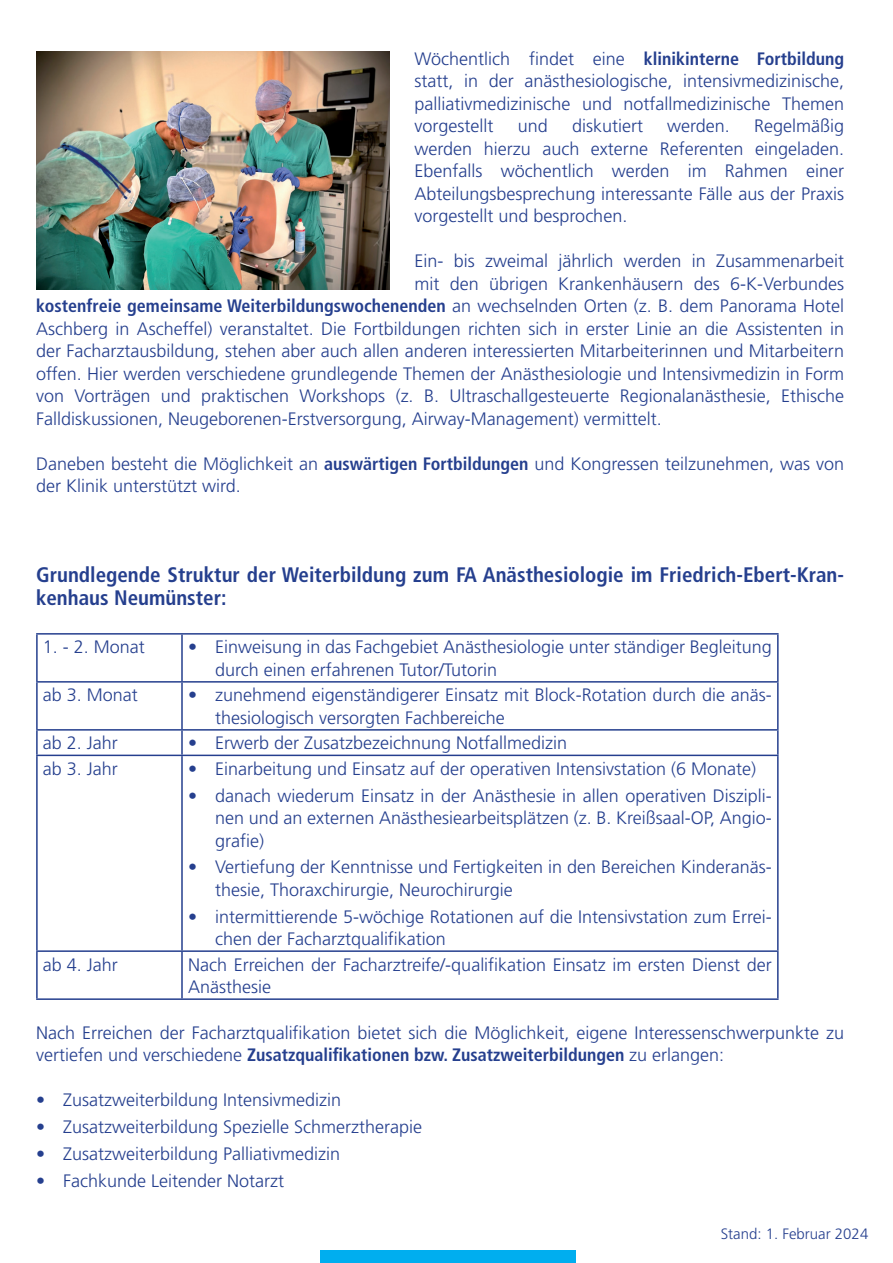
<style>
.page{position:relative;width:893px;height:1263px;background:#fff}
.page>*{position:absolute;margin:0;border:0;box-sizing:border-box;transform-origin:0 0}
.t1{font:700 condensed 21px/22.5px "Frutiger LT Pro";color:#253f8e}
.t2{font:300 18px/22.5px "Frutiger LT Pro";color:#253f8e}
.t3{font:700 condensed 18px "Frutiger LT Pro";color:#253f8e}
.t4{font:300 15px "Frutiger LT Pro";color:#253f8e}
.s1{font-weight:700;font-stretch:condensed}
.s2{font-weight:300;font-stretch:normal}
</style>
<div class="page">
<hr style="left:36px;top:633px;width:146px;height:2px;background:#253f8e">
<hr style="left:36px;top:635px;width:2px;height:46px;background:#253f8e">
<hr style="left:182px;top:633px;width:597px;height:2px;background:#253f8e">
<hr style="left:181px;top:635px;width:2px;height:46px;background:#253f8e">
<hr style="left:777px;top:635px;width:2px;height:46px;background:#253f8e">
<hr style="left:36px;top:681px;width:146px;height:2px;background:#253f8e">
<hr style="left:36px;top:683px;width:2px;height:46px;background:#253f8e">
<hr style="left:182px;top:681px;width:597px;height:2px;background:#253f8e">
<hr style="left:181px;top:683px;width:2px;height:46px;background:#253f8e">
<hr style="left:777px;top:683px;width:2px;height:46px;background:#253f8e">
<hr style="left:36px;top:729px;width:146px;height:2px;background:#253f8e">
<hr style="left:36px;top:731px;width:2px;height:24px;background:#253f8e">
<hr style="left:182px;top:729px;width:597px;height:2px;background:#253f8e">
<hr style="left:181px;top:731px;width:2px;height:24px;background:#253f8e">
<hr style="left:777px;top:731px;width:2px;height:24px;background:#253f8e">
<hr style="left:36px;top:755px;width:146px;height:1px;background:#253f8e">
<hr style="left:36px;top:756px;width:2px;height:194px;background:#253f8e">
<hr style="left:182px;top:755px;width:597px;height:1px;background:#253f8e">
<hr style="left:181px;top:756px;width:2px;height:194px;background:#253f8e">
<hr style="left:777px;top:756px;width:2px;height:194px;background:#253f8e">
<hr style="left:36px;top:950px;width:146px;height:2px;background:#253f8e">
<hr style="left:36px;top:952px;width:2px;height:46px;background:#253f8e">
<hr style="left:182px;top:950px;width:597px;height:2px;background:#253f8e">
<hr style="left:181px;top:952px;width:2px;height:46px;background:#253f8e">
<hr style="left:777px;top:952px;width:2px;height:46px;background:#253f8e">
<hr style="left:36px;top:998px;width:146px;height:2px;background:#253f8e">
<hr style="left:182px;top:998px;width:597px;height:2px;background:#253f8e">
<div style="left:320px;top:1250px;width:255px;height:13px;background:#00aeef"></div>
<img style="left:36px;top:51px;width:353px;height:238px">
<p class="t2" style="left:415px;top:47px;width:431px;text-align:justify">Wöchentlich findet eine <span class="s1">klinikinterne Fortbildung </span>statt, in der anästhesiologische, intensivmedizinische, palliativmedizinische und notfallmedizinische Themen vorgestellt</p>
<p class="t2" style="left:415px;top:115px;width:431px;text-align:justify;text-indent:339px">Regelmäßig werden hierzu auch externe Referenten eingeladen.<br>Ebenfalls wöchentlich werden im Rahmen einer Abteilungsbesprechung interessante Fälle aus der Praxis vorgestellt und besprochen.</p>
<p class="t2" style="left:415px;top:250px;width:431px">Ein- bis zweimal jährlich werden in Zusammenarbeit</p>
<p class="t2" style="left:415px;top:272px;width:431px">mit den übrigen Krankenhäusern des 6-K-Verbundes</p>
<p class="t3" style="left:36px;top:295px;width:809px">kostenfreie gemeinsame Weiterbildungswochenenden <span class="s2">an wechselnden Orten (z. B. dem Panorama Hotel</span></p>
<p class="t2" style="left:36px;top:317px;width:809px">Aschberg in Ascheffel) veranstaltet. Die Fortbildungen richten sich in erster Linie an die Assistenten in</p>
<p class="t2" style="left:36px;top:340px;width:809px">der Facharztausbildung, stehen aber auch allen anderen interessierten Mitarbeiterinnen und Mitarbeitern</p>
<p class="t2" style="left:36px;top:362px;width:809px">offen. Hier werden verschiedene grundlegende Themen der Anästhesiologie und Intensivmedizin in Form</p>
<p class="t2" style="left:36px;top:385px;width:809px">von Vorträgen und praktischen Workshops (z. B. Ultraschallgesteuerte Regionalanästhesie, Ethische</p>
<p class="t2" style="left:36px;top:407px;width:627px">Falldiskussionen, Neugeborenen-Erstversorgung, Airway-Management) vermittelt.</p>
<p class="t2" style="left:36px;top:452px;width:809px">Daneben besteht die Möglichkeit an <span class="s1">auswärtigen Fortbildungen</span> und Kongressen teilzunehmen, was von der Klinik unterstützt wird.</p>
<p class="t2" style="left:518px;top:115px;width:32px">und</p>
<p class="t2" style="left:572px;top:115px;width:72px">diskutiert</p>
<p class="t2" style="left:667px;top:115px;width:64px">werden.</p>
<p class="t1" style="left:36px;top:564px;width:809px">Grundlegende Struktur der Weiterbildung zum FA Anästhesiologie im Friedrich-Ebert-Kran&shy;kenhaus Neumünster:</p>
<p class="t2" style="left:43px;top:636px;width:104px">1. - 2. Monat</p>
<p class="t2" style="left:215px;top:636px;width:558px;text-indent:-27px">• Einweisung in das Fachgebiet Anästhesiologie unter ständiger Begleitung durch einen erfahrenen Tutor/Tutorin</p>
<p class="t2" style="left:43px;top:684px;width:97px">ab 3. Monat</p>
<p class="t2" style="left:215px;top:684px;width:558px;text-indent:-27px">• zunehmend eigenständigerer Einsatz mit Block-Rotation durch die anäs&shy;thesiologisch versorgten Fachbereiche</p>
<p class="t2" style="left:43px;top:732px;width:77px">ab 2. Jahr</p>
<p class="t2" style="left:188px;top:732px;width:381px">• Erwerb der Zusatzbezeichnung Notfallmedizin</p>
<p class="t2" style="left:43px;top:757px;width:77px">ab 3. Jahr</p>
<p class="t2" style="left:188px;top:757px;width:570px">• Einarbeitung und Einsatz auf der operativen Intensivstation (6 Monate)</p>
<p class="t2" style="left:215px;top:784px;width:558px;text-align:justify;text-indent:-27px">• danach wiederum Einsatz in der Anästhesie in allen operativen Diszipli&shy;nen und an externen Anästhesiearbeitsplätzen (z. B. Kreißsaal-OP, Angio&shy;grafie)</p>
<p class="t2" style="left:215px;top:856px;width:558px;text-indent:-27px">• Vertiefung der Kenntnisse und Fertigkeiten in den Bereichen Kinderanäs&shy;thesie, Thoraxchirurgie, Neurochirurgie</p>
<p class="t2" style="left:215px;top:905px;width:558px;text-indent:-27px">• intermittierende 5-wöchige Rotationen auf die Intensivstation zum Errei&shy;chen der Facharztqualifikation</p>
<p class="t2" style="left:43px;top:953px;width:77px">ab 4. Jahr</p>
<p class="t2" style="left:188px;top:953px;width:585px">Nach Erreichen der Facharztreife/-qualifikation Einsatz im ersten Dienst der<br>Anästhesie</p>
<p class="t2" style="left:36px;top:1021px;width:809px">Nach Erreichen der Facharztqualifikation bietet sich die Möglichkeit, eigene Interessenschwerpunkte zu vertiefen und verschiedene <span class="s1">Zusatzqualifikationen bzw. Zusatzweiterbildungen</span> zu erlangen:</p>
<p class="t2" style="left:36px;top:1089px;width:307px">• Zusatzweiterbildung Intensivmedizin</p>
<p class="t2" style="left:36px;top:1116px;width:387px">• Zusatzweiterbildung Spezielle Schmerztherapie</p>
<p class="t2" style="left:36px;top:1142px;width:305px">• Zusatzweiterbildung Palliativmedizin</p>
<p class="t2" style="left:36px;top:1169px;width:250px">• Fachkunde Leitender Notarzt</p>
<p class="t4" style="left:721px;top:1225px;width:149px">Stand: 1. Februar 2024</p>
</div>
